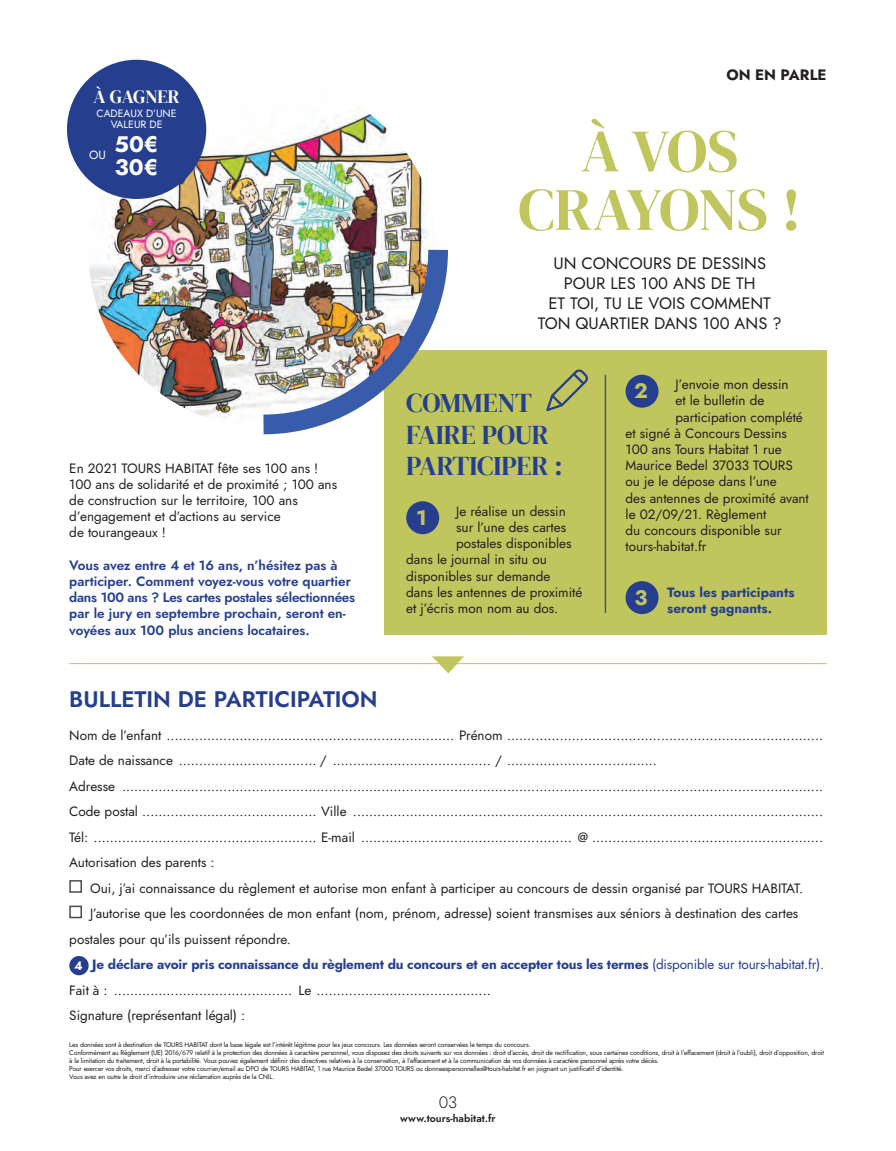
<style>
.page{position:relative;width:896px;height:1151px;background:#fff}
.page>*{position:absolute;margin:0;border:0;box-sizing:border-box;transform-origin:0 0}
.t1{font:60px/58.5px "DM Serif Display";letter-spacing:-.015em;color:#c0c55d;text-align:center}
.t2{font:27px/31.5px "DM Serif Display";color:#253f8e}
.t3{font:600 22.5px "Jost";color:#253f8e}
.t4{font:700 22.5px/23.9px "Jost";color:#fff}
.t5{font:700 21px "Jost";color:#c0c55d}
.t6{font:18.75px "DM Serif Display";letter-spacing:-.01em;color:#fff}
.t7{font:16.5px/19.8px "Jost";color:#231f20;text-align:center}
.t8{font:300 16.5px "Jost";color:#231f20}
.t9{font:700 15px "Jost";color:#231f20}
.t10{font:13.5px/25.5px "Jost";color:#231f20}
.t11{font:600 13.5px/16.2px "Jost";color:#253f8e}
.t12{font:700 13.5px/16.2px "Jost";letter-spacing:-.015em;color:#253f8e}
.t13{font:11.85px "Jost";color:#fff}
.t14{font:600 10.5px "Jost";color:#231f20}
.t15{font:10.5px/10.5px "Jost";color:#fff;text-align:center}
.t16{font:6.75px/8.1px "Jost";letter-spacing:-.02em;color:#231f20}
.s1{font-size:12.3px;color:#fff}
.s2{font-weight:400}
</style>
<div class="page">
<div style="left:69px;top:905px;width:13px;height:13px;border:2px solid #231f20"></div>
<div style="left:69px;top:956px;width:20px;height:19px;background:#253f8e;border-radius:50%"></div>
<hr style="left:69px;top:663px;width:757px;height:1px;background:#c0c55d">
<svg style="left:432px;top:656px;width:32px;height:17px"></svg>
<div style="left:384px;top:350px;width:442px;height:284px;background:#c0c55d"></div>
<div style="left:625px;top:375px;width:33px;height:33px;background:#253f8e;border-radius:50%"></div>
<div style="left:625px;top:581px;width:33px;height:33px;background:#253f8e;border-radius:50%"></div>
<hr style="left:604px;top:375px;width:2px;height:238px;background:#253f8e">
<svg style="left:546px;top:369px;width:42px;height:42px"></svg>
<img style="left:88px;top:78px;width:349px;height:349px;border-radius:174px">
<img style="left:244px;top:230px;width:204px;height:205px">
<div style="left:67px;top:60px;width:139px;height:139px;background:#253f8e;border-radius:50%"></div>
<div style="left:406px;top:501px;width:33px;height:33px;background:#253f8e;border-radius:50%"></div>
<h3 class="t6" style="left:94px;top:85px;width:87px">À GAGNER</h3>
<p class="t15" style="left:97px;top:108px;width:81px">CADEAUX D’UNE<br>VALEUR DE</p>
<h3 class="t4" style="left:114px;top:132px;width:46px">50€<br>30€</h3>
<p class="t13" style="left:89px;top:147px;width:18px">OU</p>
<p class="t10" style="left:69px;top:460px;width:269px;line-height:16.2px">En 2021 TOURS HABITAT fête ses 100 ans !<br>100 ans de solidarité et de proximité ; 100 ans de construction sur le territoire, 100 ans d’engagement et d’actions au service<br>de tourangeaux !</p>
<p class="t11" style="left:69px;top:557px;width:287px">Vous avez entre 4 et 16 ans, n’hésitez pas à participer. Comment voyez-vous votre quartier dans 100 ans ? Les cartes postales sélectionnées par le jury en septembre prochain, seront en&shy;voyées aux 100 plus anciens locataires.</p>
<p class="t9" style="left:726px;top:65px;width:102px">ON EN PARLE</p>
<h1 class="t1" style="left:518px;top:122px;width:284px">À VOS<br>CRAYONS !</h1>
<p class="t7" style="left:537px;top:254px;width:245px">UN CONCOURS DE DESSINS<br>POUR LES 100 ANS DE TH<br>ET TOI, TU LE VOIS COMMENT<br>TON QUARTIER DANS 100 ANS ?</p>
<h2 class="t2" style="left:406px;top:387px;width:158px">COMMENT<br>FAIRE POUR<br>PARTICIPER :</h2>
<p class="t10" style="left:456px;top:498px;width:111px">Je réalise un dessin</p>
<p class="t10" style="left:456px;top:514px;width:111px">sur l’une des cartes</p>
<p class="t10" style="left:456px;top:531px;width:117px">postales disponibles</p>
<p class="t10" style="left:406px;top:547px;width:142px">dans le journal in situ ou</p>
<p class="t10" style="left:406px;top:563px;width:146px">disponibles sur demande</p>
<p class="t10" style="left:406px;top:579px;width:178px">dans les antennes de proximité</p>
<p class="t10" style="left:406px;top:595px;width:153px">et j’écris mon nom au dos.</p>
<h3 class="t5" style="left:416px;top:503px;width:12px">1</h3>
<p class="t10" style="left:675px;top:372px;width:115px">J’envoie mon dessin</p>
<p class="t10" style="left:675px;top:388px;width:90px">et le bulletin de</p>
<p class="t10" style="left:675px;top:404px;width:129px">participation complété</p>
<p class="t10" style="left:625px;top:420px;width:163px">et signé à Concours Dessins</p>
<p class="t10" style="left:625px;top:437px;width:158px">100 ans Tours Habitat 1 rue</p>
<p class="t10" style="left:625px;top:453px;width:169px">Maurice Bedel 37033 TOURS</p>
<p class="t10" style="left:625px;top:469px;width:153px">ou je le dépose dans l’une</p>
<p class="t10" style="left:625px;top:485px;width:185px">des antennes de proximité avant</p>
<p class="t10" style="left:625px;top:501px;width:142px">le 02/09/21. Règlement</p>
<p class="t10" style="left:625px;top:518px;width:158px">du concours disponible sur</p>
<p class="t10" style="left:625px;top:534px;width:82px">tours-habitat.fr</p>
<h3 class="t5" style="left:634px;top:377px;width:15px">2</h3>
<h3 class="t5" style="left:634px;top:583px;width:15px">3</h3>
<p class="t12" style="left:667px;top:584px;width:129px">Tous les participants seront gagnants.</p>
<h3 class="t3" style="left:69px;top:684px;width:310px">BULLETIN DE PARTICIPATION</h3>
<p class="t10" style="left:69px;top:722px;width:755px">Nom de l’enfant ....................................................................... Prénom ..............................................................................<br>Date de naissance .................................. / ....................................... / .....................................<br>Adresse .............................................................................................................................................................................<br>Code postal ........................................... Ville ....................................................................................................................<br>Tél: ....................................................... E-mail .................................................... @ .........................................................<br>Autorisation des parents :</p>
<p class="t10" style="left:90px;top:875px;width:714px">Oui, j’ai connaissance du règlement et autorise mon enfant à participer au concours de dessin organisé par TOURS HABITAT.</p>
<p class="t10" style="left:90px;top:901px;width:709px">J’autorise que les coordonnées de mon enfant (nom, prénom, adresse) soient transmises aux séniors à destination des cartes</p>
<p class="t10" style="left:69px;top:926px;width:223px">postales pour qu’ils puissent répondre.</p>
<p class="t12" style="left:74px;top:956px;width:751px"><span class="s1">4</span> Je déclare avoir pris connaissance du règlement du concours et en accepter tous les termes <span class="s2">(disponible sur tours-habitat.fr).</span></p>
<p class="t10" style="left:69px;top:977px;width:423px">Fait à : ............................................ Le ...........................................</p>
<p class="t10" style="left:69px;top:1003px;width:177px">Signature (représentant légal) :</p>
<p class="t16" style="left:69px;top:1040px;width:756px">Les données sont à destination de TOURS HABITAT dont la base légale est l’intérêt légitime pour les jeux concours. Les données seront conservées le temps du concours.<br>Conformément au Règlement (UE) 2016/679 relatif à la protection des données à caractère personnel, vous disposez des droits suivants sur vos données : droit d’accès, droit de rectification, sous certaines conditions, droit à l’effacement (droit à l’oubli), droit d’opposition, droit à la limitation du traitement, droit à la portabilité. Vous pouvez également définir des directives relatives à la conservation, à l’effacement et à la communication de vos données à caractère personnel après votre décès.<br>Pour exercer vos droits, merci d’adresser votre courrier/email au DPO de TOURS HABITAT, 1 rue Maurice Bedel 37000 TOURS ou donneespersonnelles@tours-habitat.fr en joignant un justificatif d’identité.<br>Vous avez en outre le droit d’introduire une réclamation auprès de la CNIL.</p>
<p class="t8" style="left:438px;top:1091px;width:20px">03</p>
<p class="t14" style="left:400px;top:1111px;width:97px">www.tours-habitat.fr</p>
</div>
